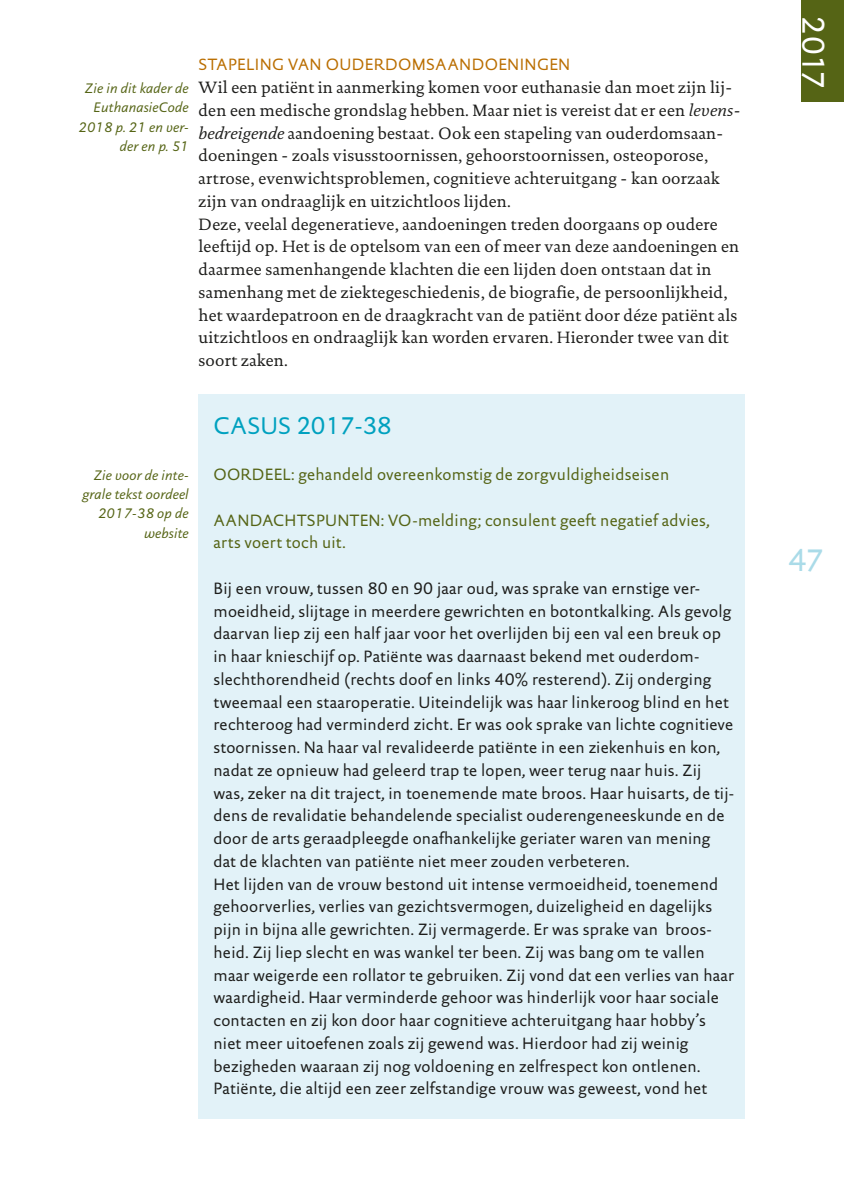
<style>
.page{position:relative;width:844px;height:1191px;background:#fff}
.page>*{position:absolute;margin:0;border:0;box-sizing:border-box;transform-origin:0 0}
.t1{font:31.5px "DTL Documenta Sans TOT";color:#fff}
.t2{font:31.5px "DTL Documenta Sans TOT";color:#aadbe8}
.t3{font:24.5px "DTL Documenta Sans TOT";color:#00a1bf}
.t4{font:16.62px/22.8px "DTL Documenta Sans TOT";letter-spacing:.015em;color:#1d1d1b}
.t5{font:16.62px/22.8px "DTL Documenta TOT";letter-spacing:.01em;color:#1d1d1b}
.t6{font:16.62px/22.8px "DTL Documenta Sans TOT";letter-spacing:.015em;color:#556415}
.t7{font:16.62px "DTL Documenta Sans TOT";letter-spacing:.02em;color:#ba6e00}
.t8{font:italic 14px/19.2px "DTL Documenta Sans TOT";letter-spacing:.015em;color:#556415;text-align:right}
.s1{font-style:italic}
</style>
<div class="page">
<div style="left:801px;top:0;width:42px;height:102px;background:#556415"></div>
<div style="left:198px;top:394px;width:546px;height:725px;background:#e2f2f8"></div>
<p class="t8" style="left:78px;top:78px;width:112px">Zie in dit kader de<br>EuthanasieCode<br>2018 p. 21 en ver&shy;der en p. 51</p>
<p class="t7" style="left:198px;top:54px;width:373px">STAPELING VAN OUDERDOMSAANDOENINGEN</p>
<p class="t5" style="left:198px;top:76px;width:543px">Wil een patiënt in aanmerking komen voor euthanasie dan moet zijn lij&shy;den een medische grondslag hebben. Maar niet is vereist dat er een <span class="s1">levens&shy;bedreigende</span> aandoening bestaat. Ook een stapeling van ouderdomsaan&shy;doeningen - zoals visusstoornissen, gehoorstoornissen, osteoporose, artrose, evenwichtsproblemen, cognitieve achteruitgang - kan oorzaak zijn van ondraaglijk en uitzichtloos lijden.<br>Deze, veelal degeneratieve, aandoeningen treden doorgaans op oudere leeftijd op. Het is de optelsom van een of meer van deze aandoeningen en daarmee samenhangende klachten die een lijden doen ontstaan dat in samenhang met de ziektegeschiedenis, de biografie, de persoonlijkheid, het waardepatroon en de draagkracht van de patiënt door déze patiënt als uitzichtloos en ondraaglijk kan worden ervaren. Hieronder twee van dit soort zaken.</p>
<p class="t8" style="left:82px;top:465px;width:108px">Zie voor de inte&shy;grale tekst oordeel<br>2017-38 op de website</p>
<h2 class="t3" style="left:213px;top:411px;width:180px">CASUS 2017-38</h2>
<p class="t6" style="left:213px;top:463px;width:457px">OORDEEL: gehandeld overeenkomstig de zorgvuldigheidseisen</p>
<p class="t6" style="left:213px;top:508px;width:497px">AANDACHTSPUNTEN: VO-melding; consulent geeft negatief advies, arts voert toch uit.</p>
<p class="t4" style="left:213px;top:576px;width:522px">Bij een vrouw, tussen 80 en 90 jaar oud, was sprake van ernstige ver&shy;moeidheid, slijtage in meerdere gewrichten en botontkalking. Als gevolg daarvan liep zij een half jaar voor het overlijden bij een val een breuk op in haar knieschijf op. Patiënte was daarnaast bekend met ouderdom&shy;slechthorendheid (rechts doof en links 40% resterend). Zij onderging tweemaal een staaroperatie. Uiteindelijk was haar linkeroog blind en het rechteroog had verminderd zicht. Er was ook sprake van lichte cognitieve stoornissen. Na haar val revalideerde patiënte in een ziekenhuis en kon, nadat ze opnieuw had geleerd trap te lopen, weer terug naar huis. Zij was, zeker na dit traject, in toenemende mate broos. Haar huisarts, de tij&shy;dens de revalidatie behandelende specialist ouderengeneeskunde en de door de arts geraadpleegde onafhankelijke geriater waren van mening dat de klachten van patiënte niet meer zouden verbeteren.<br>Het lijden van de vrouw bestond uit intense vermoeidheid, toenemend gehoorverlies, verlies van gezichtsvermogen, duizeligheid en dagelijks pijn in bijna alle gewrichten. Zij vermagerde. Er was sprake van broos&shy;heid. Zij liep slecht en was wankel ter been. Zij was bang om te vallen maar weigerde een rollator te gebruiken. Zij vond dat een verlies van haar waardigheid. Haar verminderde gehoor was hinderlijk voor haar sociale contacten en zij kon door haar cognitieve achteruitgang haar hobby’s niet meer uitoefenen zoals zij gewend was. Hierdoor had zij weinig bezigheden waaraan zij nog voldoening en zelfrespect kon ontlenen.<br>Patiënte, die altijd een zeer zelfstandige vrouw was geweest, vond het</p>
<h1 class="t1" style="left:832px;top:15px;width:76px;rotate:90deg">2017</h1>
<h1 class="t2" style="left:787px;top:541px;width:38px">47</h1>
</div>
